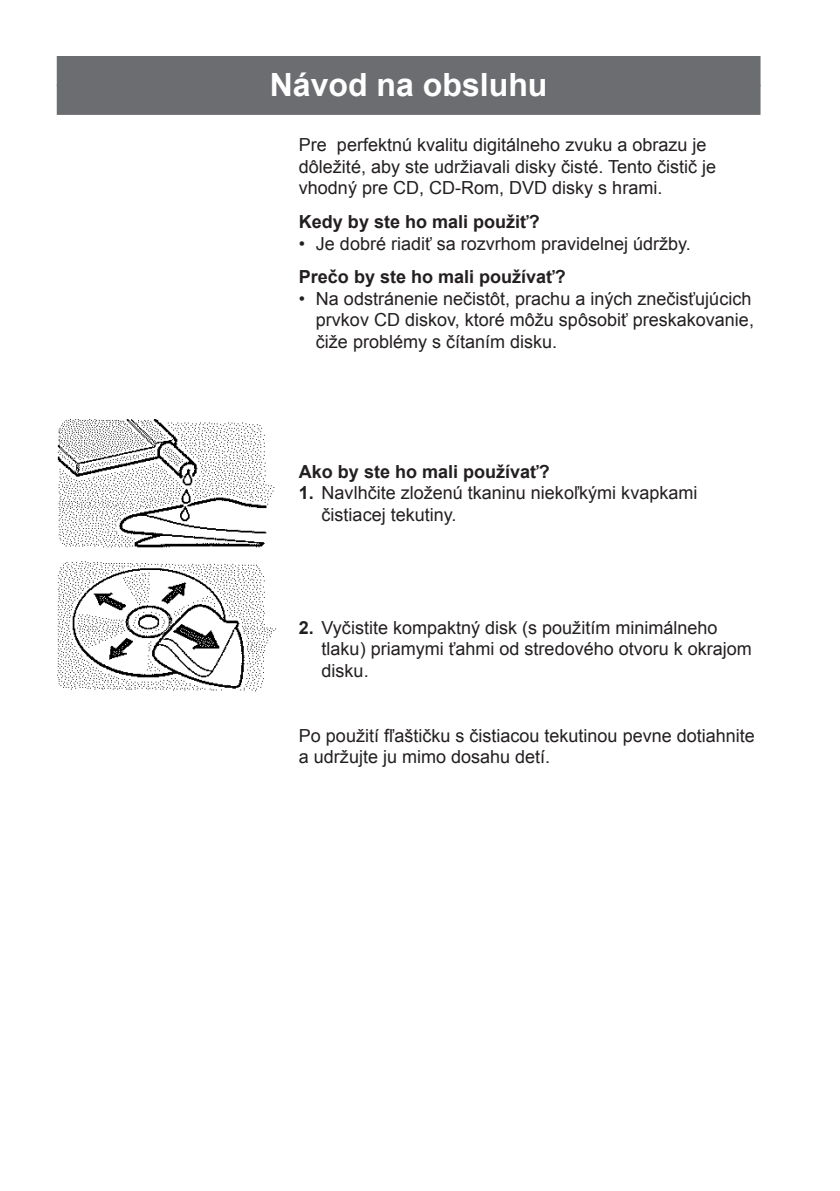
<style>
.page{position:relative;width:840px;height:1191px;background:#fff}
.page>*{position:absolute;margin:0;border:0;box-sizing:border-box;transform-origin:0 0}
.t1{font:700 32px "Arial";color:#fff}
.t2{font:18px/21.6px "Arial";color:#231f20}
.t3{font:700 18px "Arial";color:#231f20}
.s1{font-weight:700}
</style>
<div class="page">
<div style="left:57px;top:56px;width:703px;height:30px;background:#6c6d70"></div>
<div style="left:57px;top:85px;width:703px;height:30px;background:#6c6d70"></div>
<img style="left:57px;top:419px;width:219px;height:272px">
<h1 class="t1" style="left:270px;top:64px;width:279px">Návod na obsluhu</h1>
<p class="t2" style="left:299px;top:134px;width:418px">Pre perfektnú kvalitu digitálneho zvuku a obrazu je dôležité, aby ste udržiavali disky čisté. Tento čistič je vhodný pre CD, CD-Rom, DVD disky s hrami.</p>
<p class="t3" style="left:299px;top:210px;width:242px">Kedy by ste ho mali použiť?</p>
<p class="t2" style="left:299px;top:233px;width:393px">• Je dobré riadiť sa rozvrhom pravidelnej údržby.</p>
<p class="t3" style="left:299px;top:265px;width:268px">Prečo by ste ho mali používať?</p>
<p class="t2" style="left:316px;top:288px;width:439px;text-indent:-17px">• Na odstránenie nečistôt, prachu a iných znečisťujúcich prvkov CD diskov, ktoré môžu spôsobiť preskakovanie, čiže problémy s čítaním disku.</p>
<p class="t3" style="left:299px;top:459px;width:252px">Ako by ste ho mali používať?</p>
<p class="t2" style="left:321px;top:482px;width:377px;text-indent:-23px"><span class="s1">1.</span> Navlhčite zloženú tkaninu niekoľkými kvapkami čistiacej tekutiny.</p>
<p class="t2" style="left:321px;top:617px;width:431px;text-indent:-23px"><span class="s1">2.</span> Vyčistite kompaktný disk (s použitím minimálneho tlaku) priamymi ťahmi od stredového otvoru k okrajom disku.</p>
<p class="t2" style="left:299px;top:725px;width:457px">Po použití fľaštičku s čistiacou tekutinou pevne dotiahnite a udržujte ju mimo dosahu detí.</p>
</div>
